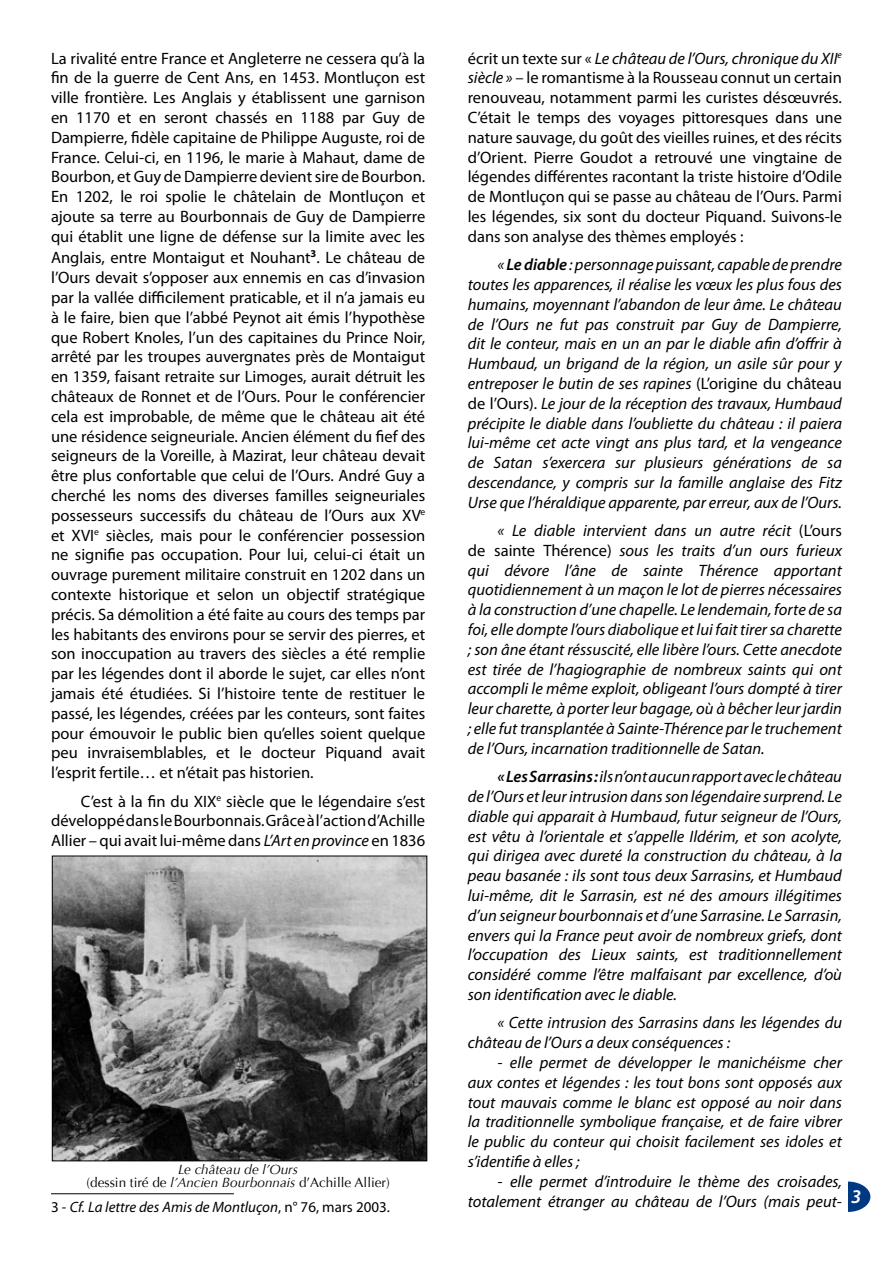
<style>
.page{position:relative;width:893px;height:1263px;background:#fff}
.page>*{position:absolute;margin:0;border:0;box-sizing:border-box;transform-origin:0 0}
.t1{font:italic 600 19.5px "Myriad Pro";color:#fff}
.t2{font:16.5px/19.8px "Myriad Pro";color:#000;text-align:justify}
.t3{font:italic 16.5px/19.8px "Myriad Pro";color:#000;text-align:justify}
.t4{font:italic 15px "Myriad Pro";color:#000}
.t5{font:italic 13.5px/13.5px "Optima";color:#000;text-align:center}
.s1{font-style:italic}
.s2{font-style:normal}
.s3{font-weight:600}
</style>
<div class="page">
<svg style="left:825px;top:1181px;width:45px;height:31px"></svg>
<div style="left:842px;top:1179px;width:5px;height:33px;background:#fff"></div>
<hr style="left:51px;top:1193px;width:183px;height:1px;background:#000">
<img style="left:54px;top:858px;width:371px;height:301px">
<div style="left:52px;top:856px;width:375px;height:305px;border:1px solid #000"></div>
<p class="t2" style="left:51px;top:48px;width:376px">La rivalité entre France et Angleterre ne cessera qu’à la fin de la guerre de Cent Ans, en 1453. Montluçon est ville frontière. Les Anglais y établissent une garnison en 1170 et en seront chassés en 1188 par Guy de Dampierre, fidèle capitaine de Philippe Auguste, roi de France. Celui-ci, en 1196, le marie à Mahaut, dame de Bourbon, et Guy de Dampierre devient sire de Bourbon.<br>En 1202, le roi spolie le châtelain de Montluçon et ajoute sa terre au Bourbonnais de Guy de Dampierre qui établit une ligne de défense sur la limite avec les</p>
<p class="t2" style="left:51px;top:248px;width:376px">Anglais, entre Montaigut et Nouhant<sup>3</sup>. Le château de l’Ours devait s’opposer aux ennemis en cas d’invasion par la vallée difficilement praticable, et il n’a jamais eu à le faire, bien que l’abbé Peynot ait émis l’hypothèse que Robert Knoles, l’un des capitaines du Prince Noir, arrêté par les troupes auvergnates près de Montaigut en 1359, faisant retraite sur Limoges, aurait détruit les châteaux de Ronnet et de l’Ours. Pour le conférencier cela est improbable, de même que le château ait été une résidence seigneuriale. Ancien élément du fief des seigneurs de la Voreille, à Mazirat, leur château devait être plus confortable que celui de l’Ours. André Guy a cherché les noms des diverses familles seigneuriales possesseurs successifs du château de l’Ours aux XV<sup>e </sup>et XVI<sup>e</sup> siècles, mais pour le conférencier possession ne signifie pas occupation. Pour lui, celui-ci était un ouvrage purement militaire construit en 1202 dans un contexte historique et selon un objectif stratégique précis. Sa démolition a été faite au cours des temps par les habitants des environs pour se servir des pierres, et son inoccupation au travers des siècles a été remplie par les légendes dont il aborde le sujet, car elles n’ont jamais été étudiées. Si l’histoire tente de restituer le passé, les légendes, créées par les conteurs, sont faites pour émouvoir le public bien qu’elles soient quelque peu invraisemblables, et le docteur Piquand avait l’esprit fertile… et n’était pas historien.</p>
<p class="t2" style="left:51px;top:791px;width:376px;text-indent:30px">C’est à la fin du XIX<sup>e</sup> siècle que le légendaire s’est développé dans le Bourbonnais. Grâce à l’action d’Achille Allier – qui avait lui-même dans <span class="s1">L’Art en province</span> en 1836</p>
<p class="t5" style="left:86px;top:1162px;width:305px">Le château de l’Ours<br><span class="s2">(dessin tiré de</span> l’Ancien Bourbonnais <span class="s2">d’Achille Allier)</span></p>
<p class="t4" style="left:51px;top:1197px;width:340px"><span class="s2">3 -</span> Cf. La lettre des Amis de Montluçon<span class="s2">, n° 76, mars 2003.</span></p>
<p class="t2" style="left:468px;top:48px;width:376px">écrit un texte sur « <span class="s1">Le château de l’Ours, chronique du XII</span><sup>e </sup><span class="s1">siècle »</span> – le romantisme à la Rousseau connut un certain renouveau, notamment parmi les curistes désœuvrés.<br>C’était le temps des voyages pittoresques dans une nature sauvage, du goût des vieilles ruines, et des récits d’Orient. Pierre Goudot a retrouvé une vingtaine de légendes différentes racontant la triste histoire d’Odile de Montluçon qui se passe au château de l’Ours. Parmi les légendes, six sont du docteur Piquand. Suivons-le dans son analyse des thèmes employés :</p>
<p class="t3" style="left:468px;top:254px;width:376px;text-indent:30px">« <span class="s3">Le diable</span> : personnage puissant, capable de prendre toutes les apparences, il réalise les vœux les plus fous des humains, moyennant l’abandon de leur âme. Le château de l’Ours ne fut pas construit par Guy de Dampierre, dit le conteur, mais en un an par le diable afin d’offrir à Humbaud, un brigand de la région, un asile sûr pour y entreposer le butin de ses rapines <span class="s2">(L’origine du château de l’Ours).</span> Le jour de la réception des travaux, Humbaud précipite le diable dans l’oubliette du château : il paiera lui-même cet acte vingt ans plus tard, et la vengeance de Satan s’exercera sur plusieurs générations de sa descendance, y compris sur la famille anglaise des Fitz Urse que l’héraldique apparente, par erreur, aux de l’Ours.</p>
<p class="t3" style="left:468px;top:520px;width:376px;text-indent:30px">« Le diable intervient dans un autre récit <span class="s2">(L’ours de sainte Thérence)</span> sous les traits d’un ours furieux qui dévore l’âne de sainte Thérence apportant quotidiennement à un maçon le lot de pierres nécessaires à la construction d’une chapelle. Le lendemain, forte de sa foi, elle dompte l’ours diabolique et lui fait tirer sa charette ; son âne étant réssuscité, elle libère l’ours. Cette anecdote est tirée de l’hagiographie de nombreux saints qui ont accompli le même exploit, obligeant l’ours dompté à tirer leur charette, à porter leur bagage, où à bêcher leur jardin ; elle fut transplantée à Sainte-Thérence par le truchement de l’Ours, incarnation traditionnelle de Satan.</p>
<p class="t3" style="left:468px;top:766px;width:376px;text-indent:30px"><span class="s3">« Les Sarrasins :</span> ils n’ont aucun rapport avec le château de l’Ours et leur intrusion dans son légendaire surprend. Le diable qui apparait à Humbaud, futur seigneur de l’Ours, est vêtu à l’orientale et s’appelle Ildérim, et son acolyte, qui dirigea avec dureté la construction du château, à la peau basanée : ils sont tous deux Sarrasins, et Humbaud lui-même, dit le Sarrasin, est né des amours illégitimes d’un seigneur bourbonnais et d’une Sarrasine. Le Sarrasin, envers qui la France peut avoir de nombreux griefs, dont l’occupation des Lieux saints, est traditionnellement considéré comme l’être malfaisant par excellence, d’où son identification avec le diable.</p>
<p class="t3" style="left:468px;top:1012px;width:376px;text-indent:30px">« Cette intrusion des Sarrasins dans les légendes du château de l’Ours a deux conséquences :</p>
<p class="t3" style="left:468px;top:1052px;width:376px;text-indent:30px">- elle permet de développer le manichéisme cher aux contes et légendes : les tout bons sont opposés aux tout mauvais comme le blanc est opposé au noir dans la traditionnelle symbolique française, et de faire vibrer le public du conteur qui choisit facilement ses idoles et s’identifie à elles ;</p>
<p class="t3" style="left:468px;top:1171px;width:376px;text-align:right">- elle permet d’introduire le thème des croisades, totalement étranger au château de l’Ours (mais peut-</p>
<p class="t1" style="left:851px;top:1183px;width:12px">3</p>
</div>
